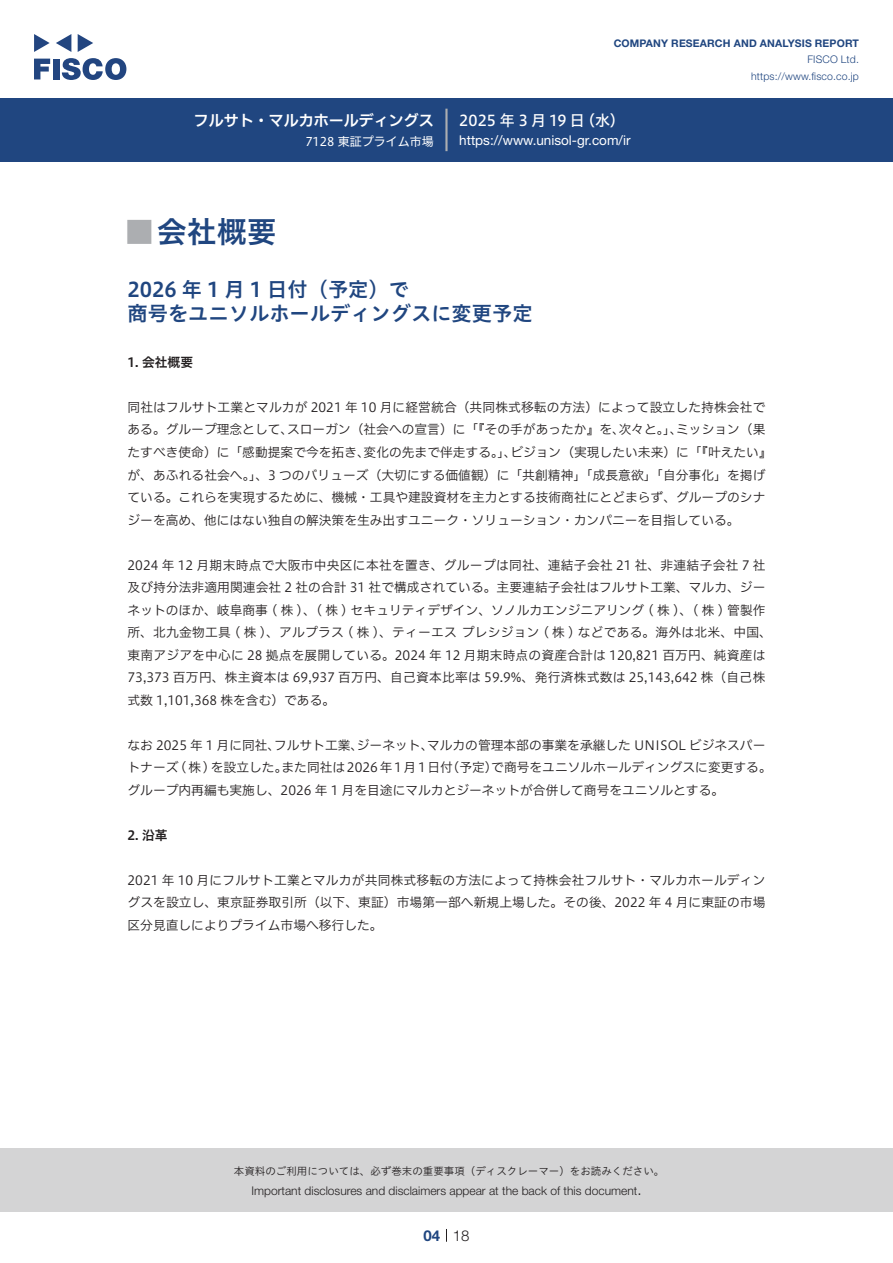
<style>
.page{position:relative;width:893px;height:1263px;background:#fff}
.page>*{position:absolute;margin:0;border:0;box-sizing:border-box;transform-origin:0 0}
.t1{font:30px "Hiragino UD Sans Std N W6";color:#204680}
.t2{font:24px "Hiragino UD Sans Std N W6";color:#acaeb1}
.t3{font:20.25px/24px "Hiragino UD Sans Std W6";color:#204680}
.t4{font:15px "Hiragino UD Sans F Std N W6";color:#fff}
.t5{font:15px "Hiragino UD Sans F Std N W5";letter-spacing:.005em;color:#fff}
.t6{font:300 15px "Helvetica Neue LT Std";color:#231f20}
.t7{font:700 15px "Helvetica Neue LT Std";color:#204680}
.t8{font:13.5px "Helvetica Neue LT Std";color:#fff}
.t9{font:12.75px/22.5px "Hiragino UD Sans F Std N W3";color:#231f20}
.t10{font:12.75px "Hiragino UD Sans F Std N W6";color:#231f20}
.t11{font:300 12px "Helvetica Neue LT Std";color:#231f20}
.t12{font:12px "Hiragino UD Sans F Std N W4";color:#fff}
.t13{font:10.5px "Hiragino UD Sans Std W3";color:#231f20}
.t14{font:700 10.5px "Helvetica Neue LT Std";letter-spacing:.015em;color:#204680}
.t15{font:300 10.5px/16.5px "Helvetica Neue LT Std";letter-spacing:.015em;color:#204680;text-align:right}
</style>
<div class="page">
<div style="left:0;top:1148px;width:893px;height:64px;background:#d4d4d5"></div>
<svg style="left:34px;top:59px;width:16px;height:20px"></svg>
<div style="left:53px;top:59px;width:6px;height:20px;background:#224580"></div>
<svg style="left:62px;top:58px;width:64px;height:22px"></svg>
<svg style="left:34px;top:34px;width:16px;height:18px"></svg>
<svg style="left:78px;top:34px;width:15px;height:18px"></svg>
<svg style="left:56px;top:34px;width:15px;height:18px"></svg>
<div style="left:0;top:98px;width:893px;height:64px;background:#204680"></div>
<hr style="left:445px;top:109px;width:3px;height:42px;background:#acaeb1">
<svg style="left:446px;top:1229px;width:1px;height:13px"></svg>
<p class="t4" style="left:194px;top:109px;width:241px">フルサト・マルカホールディングス</p>
<p class="t12" style="left:305px;top:132px;width:130px">7128 東証プライム市場</p>
<p class="t14" style="left:614px;top:37px;width:247px">COMPANY RESEARCH AND ANALYSIS REPORT</p>
<p class="t15" style="left:751px;top:51px;width:109px">FISCO Ltd. https://www.fisco.co j p.</p>
<p class="t5" style="left:580px;top:109px;width:46px">（水(</p>
<p class="t5" style="left:459px;top:109px;width:127px">2025 年 3 月 19 日</p>
<p class="t8" style="left:459px;top:132px;width:173px">https://www.unisol-gr.com i r/</p>
<h1 class="t1" style="left:157px;top:209px;width:121px">会社概要</h1>
<h2 class="t2" style="left:128px;top:213px;width:25px">█</h2>
<h3 class="t3" style="left:128px;top:276px;width:406px">2026 年 1 月 1 日付（予定）で<br>商号をユニソルホールディングスに変更予定</h3>
<p class="t10" style="left:128px;top:352px;width:67px">1. 会社概要</p>
<p class="t9" style="left:128px;top:395px;width:639px;text-align:right">同社はフルサト工業とマルカが 2021 年 10 月に経営統合（共同株式移転の方法）によって設立した持株会社でミッション（果</p>
<p class="t9" style="left:128px;top:418px;width:167px">ある。グループ理念として、</p>
<p class="t9" style="left:287px;top:418px;width:339px">スローガン（社会への宣言）に「『その手があったか』を、</p>
<p class="t9" style="left:619px;top:418px;width:65px">次々と。」、</p>
<p class="t9" style="left:510px;top:440px;width:263px">ビジョン（実現したい未来）に「『叶えたい『</p>
<p class="t9" style="left:128px;top:440px;width:639px">たすべき使命）に「感動提案で今を拓き、<br>が、あふれる社会へ。」、3 つのバリューズ（大切にする価値観）に「共創精神」「成長意欲」「自分事化」を掲げている。これらを実現するために、機械・工具や建設資材を主力とする技術商社にとどまらず、グループのシナジーを高め、他にはない独自の解決策を生み出すユニーク・ソリューション・カンパニーを目指している。</p>
<p class="t9" style="left:128px;top:553px;width:646px">2024 年 12 月期末時点で大阪市中央区に本社を置き、グループは同社、連結子会社 21 社、非連結子会社 7 社及び持分法非適用関連会社 2 社の合計 31 社で構成されている。主要連結子会社はフルサト工業、マルカ、ジーネットのほか、岐阜商事 ( 株 )、( 株 ) セキュリティデザイン、ソノルカエンジニアリング ( 株 )、( 株 ) 管製作所、北九金物工具 ( 株 )、アルプラス ( 株 )、ティーエスプレシジョン ( 株 ) などである。海外は北米、中国、東南アジアを中心に 28 拠点を展開している。2024 年 12 月期末時点の資産合計は 120,821 百万円、純資産は73,373 百万円、株主資本は 69,937 百万円、自己資本比率は 59.9%、発行済株式数は 25,143,642 株（自己株式数 1,101,368 株を含む）である。</p>
<p class="t9" style="left:427px;top:733px;width:340px">マルカの管理本部の事業を承継した UNISOL ビジネスパー</p>
<p class="t9" style="left:364px;top:440px;width:154px">変化の先まで伴走する。」、</p>
<p class="t9" style="left:357px;top:733px;width:78px">ジーネット、</p>
<p class="t9" style="left:128px;top:733px;width:154px">なお 2025 年 1 月に同社、</p>
<p class="t9" style="left:274px;top:733px;width:91px">フルサト工業、</p>
<p class="t9" style="left:128px;top:755px;width:598px">トナーズ( 株 ) を設立した。<br>グループ内再編も実施し、2026 年 1 月を目途にマルカとジーネットが合併して商号をユニソルとする。</p>
<p class="t10" style="left:128px;top:825px;width:42px">2. 沿革</p>
<p class="t9" style="left:128px;top:868px;width:639px;text-align:justify">2021 年 10 月にフルサト工業とマルカが共同株式移転の方法によって持株会社フルサト・マルカホールディングスを設立し、東京証券取引所（以下、東証）市場第一部へ新規上場した。その後、2022 年 4 月に東証の市場区分見直しによりプライム市場へ移行した。</p>
<p class="t9" style="left:491px;top:755px;width:282px">で商号をユニソルホールディングスに変更する。</p>
<p class="t9" style="left:281px;top:755px;width:173px">また同社は2026 年 1 月 1 日付</p>
<p class="t9" style="left:447px;top:755px;width:52px">（予定）</p>
<p class="t13" style="left:234px;top:1163px;width:432px">本資料のご利用については、必ず巻末の重要事項（ディスクレーマー）をお読みください。</p>
<p class="t6" style="left:637px;top:1180px;width:6px">.</p>
<p class="t11" style="left:251px;top:1183px;width:387px">Important disclosures and disclaimers appear at the back of this document</p>
<p class="t7" style="left:423px;top:1226px;width:18px">04</p>
<p class="t6" style="left:453px;top:1226px;width:18px">18</p>
</div>
